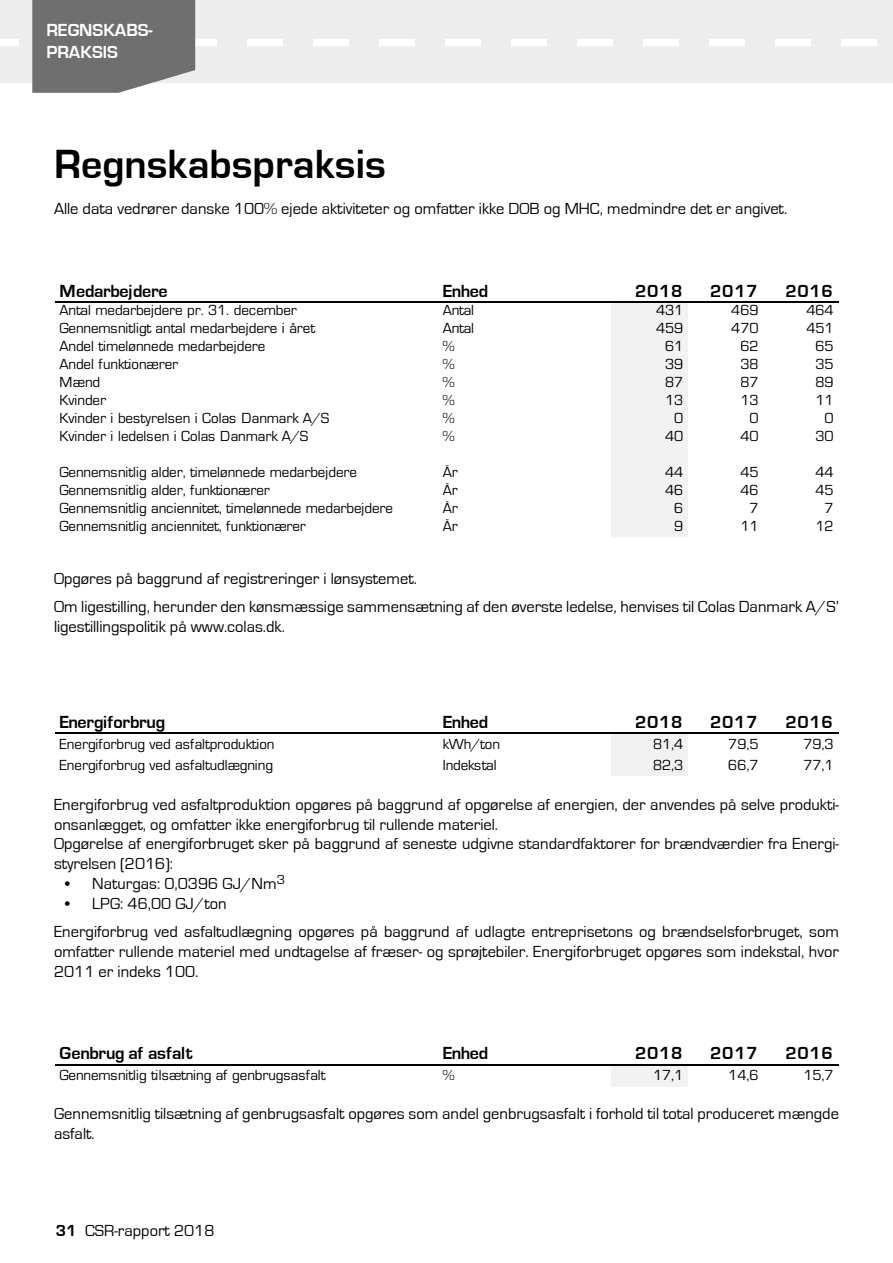
<style>
.page{position:relative;width:893px;height:1263px;background:#fff}
.page>*{position:absolute;margin:0;border:0;box-sizing:border-box;transform-origin:0 0}
.t1{font:700 42px "Eurostile";color:#000}
.t2{font:700 21px "Eurostile";letter-spacing:-.005em;color:#000}
.t3{font:700 18px "Eurostile";letter-spacing:-.005em;color:#000}
.t4{font:700 18px/21.6px "Eurostile";color:#fff}
.t5{font:16.5px/19.8px "Eurostile";color:#000}
.t6{font:15px "Eurostile";letter-spacing:-.01em;color:#000}
.s1{font-weight:700}
</style>
<div class="page">
<svg style="left:0;top:0;width:893px;height:93px;background:#d9d9d9"></svg>
<div style="left:611px;top:301px;width:77px;height:236px;background:#f2f2f2"></div>
<hr style="left:55px;top:301px;width:783px;height:2px;background:#000">
<div style="left:611px;top:733px;width:77px;height:43px;background:#f2f2f2"></div>
<hr style="left:55px;top:733px;width:783px;height:1px;background:#000">
<div style="left:611px;top:1064px;width:77px;height:22px;background:#f2f2f2"></div>
<hr style="left:55px;top:1064px;width:783px;height:1px;background:#000">
<p class="t4" style="left:46px;top:20px;width:108px">REGNSKABS-<br>PRAKSIS</p>
<h1 class="t1" style="left:54px;top:141px;width:333px">Regnskabspraksis</h1>
<p class="t5" style="left:54px;top:199px;width:735px">Alle data vedrører danske 100% ejede aktiviteter og omfatter ikke DOB og MHC, medmindre det er angivet.</p>
<p class="t3" style="left:59px;top:281px;width:110px">Medarbejdere</p>
<p class="t3" style="left:443px;top:281px;width:47px">Enhed</p>
<p class="t3" style="left:635px;top:281px;width:49px">2018</p>
<p class="t3" style="left:710px;top:281px;width:49px">2017</p>
<p class="t3" style="left:785px;top:281px;width:49px">2016</p>
<p class="t6" style="left:59px;top:302px;width:239px">Antal medarbejdere pr. 31. december</p>
<p class="t6" style="left:443px;top:302px;width:33px">Antal</p>
<p class="t6" style="left:656px;top:302px;width:29px">431</p>
<p class="t6" style="left:731px;top:302px;width:29px">469</p>
<p class="t6" style="left:806px;top:302px;width:29px">464</p>
<p class="t6" style="left:59px;top:320px;width:257px">Gennemsnitligt antal medarbejdere i året</p>
<p class="t6" style="left:443px;top:320px;width:33px">Antal</p>
<p class="t6" style="left:656px;top:320px;width:29px">459</p>
<p class="t6" style="left:731px;top:320px;width:29px">470</p>
<p class="t6" style="left:806px;top:320px;width:29px">451</p>
<p class="t6" style="left:59px;top:338px;width:207px">Andel timelønnede medarbejdere</p>
<p class="t6" style="left:443px;top:338px;width:13px">%</p>
<p class="t6" style="left:665px;top:338px;width:20px">61</p>
<p class="t6" style="left:740px;top:338px;width:20px">62</p>
<p class="t6" style="left:815px;top:338px;width:20px">65</p>
<p class="t6" style="left:59px;top:356px;width:120px">Andel funktionærer</p>
<p class="t6" style="left:443px;top:356px;width:13px">%</p>
<p class="t6" style="left:665px;top:356px;width:20px">39</p>
<p class="t6" style="left:740px;top:356px;width:20px">38</p>
<p class="t6" style="left:815px;top:356px;width:20px">35</p>
<p class="t6" style="left:59px;top:374px;width:42px">Mænd</p>
<p class="t6" style="left:443px;top:374px;width:13px">%</p>
<p class="t6" style="left:665px;top:374px;width:20px">87</p>
<p class="t6" style="left:740px;top:374px;width:20px">87</p>
<p class="t6" style="left:815px;top:374px;width:20px">89</p>
<p class="t6" style="left:59px;top:392px;width:48px">Kvinder</p>
<p class="t6" style="left:443px;top:392px;width:13px">%</p>
<p class="t6" style="left:665px;top:392px;width:20px">13</p>
<p class="t6" style="left:740px;top:392px;width:20px">13</p>
<p class="t6" style="left:815px;top:392px;width:20px">11</p>
<p class="t6" style="left:59px;top:410px;width:271px">Kvinder i bestyrelsen i Colas Danmark A/S</p>
<p class="t6" style="left:443px;top:410px;width:13px">%</p>
<p class="t6" style="left:674px;top:410px;width:11px">0</p>
<p class="t6" style="left:749px;top:410px;width:11px">0</p>
<p class="t6" style="left:824px;top:410px;width:11px">0</p>
<p class="t6" style="left:59px;top:428px;width:250px">Kvinder i ledelsen i Colas Danmark A/S</p>
<p class="t6" style="left:443px;top:428px;width:13px">%</p>
<p class="t6" style="left:665px;top:428px;width:20px">40</p>
<p class="t6" style="left:740px;top:428px;width:20px">40</p>
<p class="t6" style="left:815px;top:428px;width:20px">30</p>
<p class="t6" style="left:59px;top:464px;width:299px">Gennemsnitlig alder, timelønnede medarbejdere</p>
<p class="t6" style="left:443px;top:464px;width:16px">År</p>
<p class="t6" style="left:665px;top:464px;width:20px">44</p>
<p class="t6" style="left:740px;top:464px;width:20px">45</p>
<p class="t6" style="left:815px;top:464px;width:20px">44</p>
<p class="t6" style="left:59px;top:482px;width:212px">Gennemsnitlig alder, funktionærer</p>
<p class="t6" style="left:443px;top:482px;width:16px">År</p>
<p class="t6" style="left:665px;top:482px;width:20px">46</p>
<p class="t6" style="left:740px;top:482px;width:20px">46</p>
<p class="t6" style="left:815px;top:482px;width:20px">45</p>
<p class="t6" style="left:59px;top:500px;width:335px">Gennemsnitlig anciennitet, timelønnede medarbejdere</p>
<p class="t6" style="left:443px;top:500px;width:16px">År</p>
<p class="t6" style="left:674px;top:500px;width:11px">6</p>
<p class="t6" style="left:749px;top:500px;width:11px">7</p>
<p class="t6" style="left:824px;top:500px;width:11px">7</p>
<p class="t6" style="left:59px;top:518px;width:248px">Gennemsnitlig anciennitet, funktionærer</p>
<p class="t6" style="left:443px;top:518px;width:16px">År</p>
<p class="t6" style="left:674px;top:518px;width:11px">9</p>
<p class="t6" style="left:740px;top:518px;width:20px">11</p>
<p class="t6" style="left:815px;top:518px;width:20px">12</p>
<p class="t5" style="left:54px;top:565px;width:786px;line-height:28.3px">Opgøres på baggrund af registreringer i lønsystemet.<br>Om ligestilling, herunder den kønsmæssige sammensætning af den øverste ledelse, henvises til Colas Danmark A/S’</p>
<p class="t5" style="left:54px;top:617px;width:232px">ligestillingspolitik på www.colas.dk.</p>
<p class="t3" style="left:59px;top:712px;width:107px">Energiforbrug</p>
<p class="t3" style="left:443px;top:712px;width:47px">Enhed</p>
<p class="t3" style="left:635px;top:712px;width:49px">2018</p>
<p class="t3" style="left:710px;top:712px;width:49px">2017</p>
<p class="t3" style="left:785px;top:712px;width:49px">2016</p>
<p class="t6" style="left:59px;top:736px;width:217px">Energiforbrug ved asfaltproduktion</p>
<p class="t6" style="left:443px;top:736px;width:59px">kWh/ton</p>
<p class="t6" style="left:653px;top:736px;width:32px">81,4</p>
<p class="t6" style="left:728px;top:736px;width:32px">79,5</p>
<p class="t6" style="left:803px;top:736px;width:32px">79,3</p>
<p class="t6" style="left:59px;top:757px;width:215px">Energiforbrug ved asfaltudlægning</p>
<p class="t6" style="left:443px;top:757px;width:55px">Indekstal</p>
<p class="t6" style="left:653px;top:757px;width:32px">82,3</p>
<p class="t6" style="left:728px;top:757px;width:32px">66,7</p>
<p class="t6" style="left:803px;top:757px;width:32px">77,1</p>
<p class="t3" style="left:59px;top:798px;width:135px">Genbrug af asfalt</p>
<p class="t3" style="left:443px;top:798px;width:47px">Enhed</p>
<p class="t3" style="left:635px;top:798px;width:49px">2018</p>
<p class="t3" style="left:710px;top:798px;width:49px">2017</p>
<p class="t3" style="left:785px;top:798px;width:49px">2016</p>
<p class="t6" style="left:59px;top:822px;width:268px">Gennemsnitlig tilsætning af genbrugsasfalt</p>
<p class="t6" style="left:443px;top:822px;width:13px">%</p>
<p class="t5" style="left:54px;top:795px;width:786px">Energiforbrug ved asfaltproduktion opgøres på baggrund af opgørelse af energien, der anvendes på selve produkti&shy;onsanlægget, og omfatter ikke energiforbrug til rullende materiel.<br>Opgørelse af energiforbruget sker på baggrund af seneste udgivne standardfaktorer for brændværdier fra Energi&shy;styrelsen (2016):</p>
<p class="t5" style="left:65px;top:874px;width:221px">• Naturgas: 0,0396 GJ/Nm<sup>3</sup></p>
<p class="t5" style="left:54px;top:889px;width:786px;line-height:28.3px;text-indent:11px">• LPG: 46,00 GJ/ton<br>Energiforbrug ved asfaltudlægning opgøres på baggrund af udlagte entreprisetons og brændselsforbruget, som</p>
<p class="t5" style="left:54px;top:942px;width:786px">omfatter rullende materiel med undtagelse af fræser- og sprøjtebiler. Energiforbruget opgøres som indekstal, hvor<br>2011 er indeks 100.</p>
<p class="t2" style="left:229px;top:916px;width:423px">Energiforbrug ved asfaltproduktion (kWh/ton)</p>
<p class="t3" style="left:59px;top:958px;width:107px">Energiforbrug</p>
<p class="t3" style="left:59px;top:1043px;width:135px">Genbrug af asfalt</p>
<p class="t3" style="left:443px;top:1043px;width:47px">Enhed</p>
<p class="t3" style="left:635px;top:1043px;width:49px">2018</p>
<p class="t3" style="left:710px;top:1043px;width:49px">2017</p>
<p class="t3" style="left:785px;top:1043px;width:49px">2016</p>
<p class="t6" style="left:59px;top:1067px;width:268px">Gennemsnitlig tilsætning af genbrugsasfalt</p>
<p class="t6" style="left:443px;top:1067px;width:13px">%</p>
<p class="t6" style="left:653px;top:1067px;width:32px">17,1</p>
<p class="t6" style="left:728px;top:1067px;width:32px">14,6</p>
<p class="t6" style="left:803px;top:1067px;width:32px">15,7</p>
<p class="t5" style="left:54px;top:1104px;width:786px">Gennemsnitlig tilsætning af genbrugsasfalt opgøres som andel genbrugsasfalt i forhold til total produceret mængde asfalt.</p>
<p class="t5" style="left:56px;top:1221px;width:160px"><span class="s1">31</span> CSR-rapport 2018</p>
</div>
